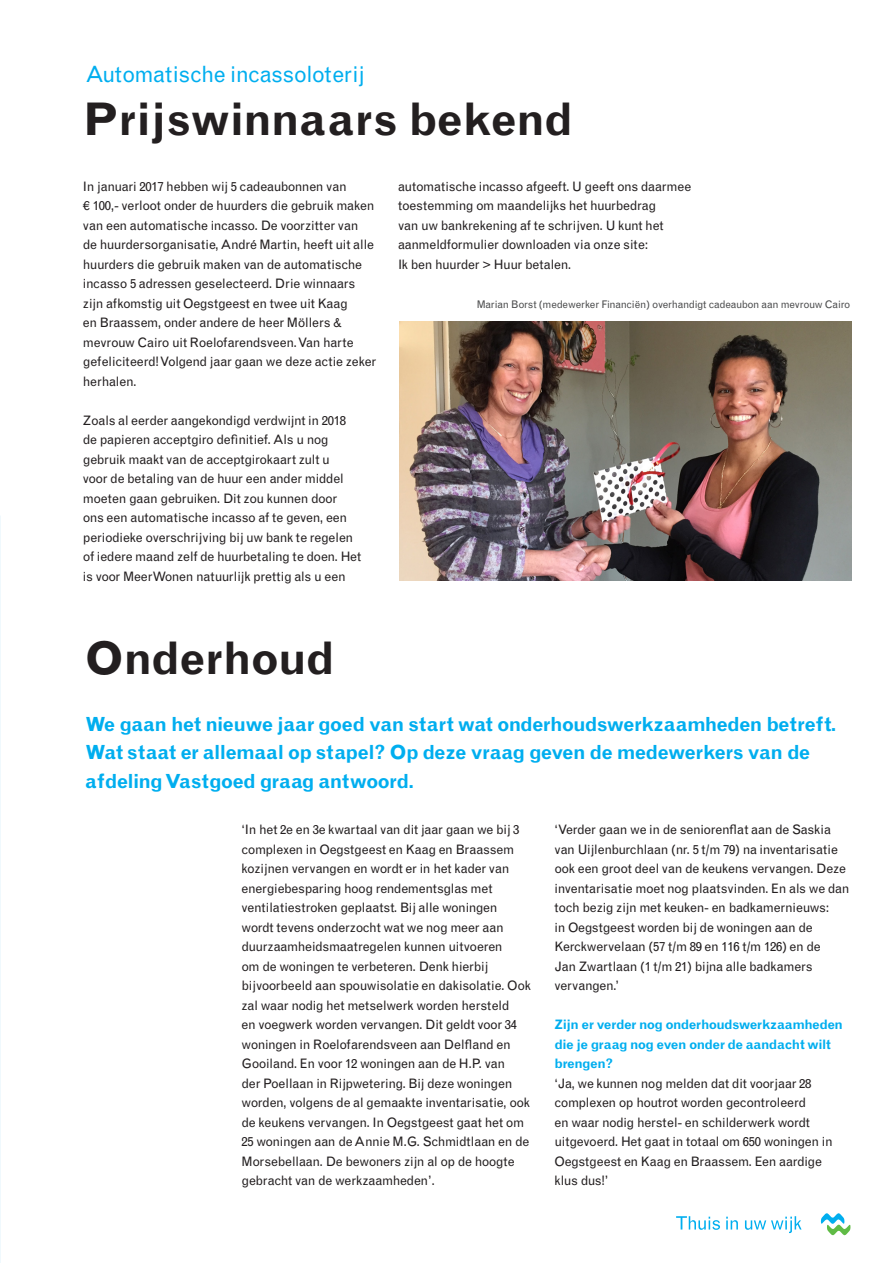
<style>
.page{position:relative;width:893px;height:1263px;background:#fff}
.page>*{position:absolute;margin:0;border:0;box-sizing:border-box;transform-origin:0 0}
.t1{font:700 45px "Grotesque MT Std";letter-spacing:-.01em;color:#231f20}
.t2{font:700 45px "Grotesque MT Std";letter-spacing:-.03em;color:#231f20}
.Subkop_titel_blauw{font:22.5px "Grotesque MT Std";letter-spacing:-.025em;color:#00aeef}
.t3{font:700 19.5px/28.5px "Grotesque MT Std";letter-spacing:-.025em;color:#00aeef}
.Plattetekst_MeerWone{font:13.05px/19.5px "Grotesque MT Std";letter-spacing:-.02em;color:#231f20}
.Plattetekst_MeerWone-2{font:700 13.05px/19.5px "Grotesque MT Std";letter-spacing:-.035em;color:#00aeef}
.Fotobijschrift_grijs{font:10.5px "Grotesque MT Std";letter-spacing:-.02em;color:#4b4c4d}
</style>
<div class="page">
<svg style="left:821px;top:1213px;width:29px;height:22px"></svg>
<svg style="left:676px;top:1216px;width:44px;height:14px"></svg>
<svg style="left:726px;top:1217px;width:12px;height:12px"></svg>
<svg style="left:745px;top:1216px;width:56px;height:17px"></svg>
<img style="left:399px;top:321px;width:452px;height:259px">
<p class="Subkop_titel_blauw" style="left:85px;top:61px;width:281px">Automatische incassoloterij</p>
<p class="t1" style="left:83px;top:92px;width:491px">Prijswinnaars bekend</p>
<p class="Plattetekst_MeerWone" style="left:83px;top:176px;width:295px">In januari 2017 hebben wij 5 cadeaubonnen van<br>€ 100,- verloot onder de huurders die gebruik maken van een automatische incasso. De voorzitter van<br>de huurdersorganisatie, André Martin, heeft uit alle huurders die gebruik maken van de automatische incasso 5 adressen geselecteerd. Drie winnaars zijn afkomstig uit Oegstgeest en twee uit Kaag<br>en Braassem, onder andere de heer Möllers &amp; mevrouw Cairo uit Roelofarendsveen. Van harte gefeliciteerd! Volgend jaar gaan we deze actie zeker herhalen.</p>
<p class="Plattetekst_MeerWone" style="left:83px;top:410px;width:280px">Zoals al eerder aangekondigd verdwijnt in 2018 de papieren acceptgiro definitief. Als u nog gebruik maakt van de acceptgirokaart zult u<br>voor de betaling van de huur een ander middel moeten gaan gebruiken. Dit zou kunnen door ons een automatische incasso af te geven, een periodieke overschrijving bij uw bank te regelen of iedere maand zelf de huurbetaling te doen. Het is voor MeerWonen natuurlijk prettig als u een</p>
<p class="Plattetekst_MeerWone" style="left:398px;top:176px;width:295px">automatische incasso afgeeft. U geeft ons daarmee toestemming om maandelijks het huurbedrag<br>van uw bankrekening af te schrijven. U kunt het aanmeldformulier downloaden via onze site:<br>Ik ben huurder &gt; Huur betalen.</p>
<p class="Fotobijschrift_grijs" style="left:477px;top:298px;width:375px">Marian Borst (medewerker Financiën) overhandigt cadeaubon aan mevrouw Cairo</p>
<p class="t2" style="left:85px;top:631px;width:251px">Onderhoud</p>
<p class="t3" style="left:85px;top:709px;width:753px">We gaan het nieuwe jaar goed van start wat onderhoudswerkzaamheden betreft.<br>Wat staat er allemaal op stapel? Op deze vraag geven de medewerkers van de afdeling Vastgoed graag antwoord.</p>
<p class="Plattetekst_MeerWone" style="left:242px;top:820px;width:291px">‘In het 2e en 3e kwartaal van dit jaar gaan we bij 3 complexen in Oegstgeest en Kaag en Braassem kozijnen vervangen en wordt er in het kader van energiebesparing hoog rendementsglas met ventilatiestroken geplaatst. Bij alle woningen wordt tevens onderzocht wat we nog meer aan duurzaamheidsmaatregelen kunnen uitvoeren<br>om de woningen te verbeteren. Denk hierbij bijvoorbeeld aan spouwisolatie en dakisolatie. Ook zal waar nodig het metselwerk worden hersteld<br>en voegwerk worden vervangen. Dit geldt voor 34 woningen in Roelofarendsveen aan Delfland en Gooiland. En voor 12 woningen aan de H.P. van<br>der Poellaan in Rijpwetering. Bij deze woningen worden, volgens de al gemaakte inventarisatie, ook de keukens vervangen. In Oegstgeest gaat het om 25 woningen aan de Annie M.G. Schmidtlaan en de Morsebellaan. De bewoners zijn al op de hoogte gebracht van de werkzaamheden’.</p>
<p class="Plattetekst_MeerWone" style="left:554px;top:820px;width:297px">‘Verder gaan we in de seniorenflat aan de Saskia van Uijlenburchlaan (nr. 5 t/m 79) na inventarisatie ook een groot deel van de keukens vervangen. Deze inventarisatie moet nog plaatsvinden. En als we dan toch bezig zijn met keuken- en badkamernieuws:<br>in Oegstgeest worden bij de woningen aan de Kerckwervelaan (57 t/m 89 en 116 t/m 126) en de<br>Jan Zwartlaan (1 t/m 21) bijna alle badkamers vervangen.’</p>
<p class="Plattetekst_MeerWone-2" style="left:554px;top:1015px;width:290px">Zijn er verder nog onderhoudswerkzaamheden die je graag nog even onder de aandacht wilt brengen?</p>
<p class="Plattetekst_MeerWone" style="left:554px;top:1073px;width:280px">‘Ja, we kunnen nog melden dat dit voorjaar 28 complexen op houtrot worden gecontroleerd<br>en waar nodig herstel- en schilderwerk wordt uitgevoerd. Het gaat in totaal om 650 woningen in Oegstgeest en Kaag en Braassem. Een aardige klus dus!’</p>
</div>
